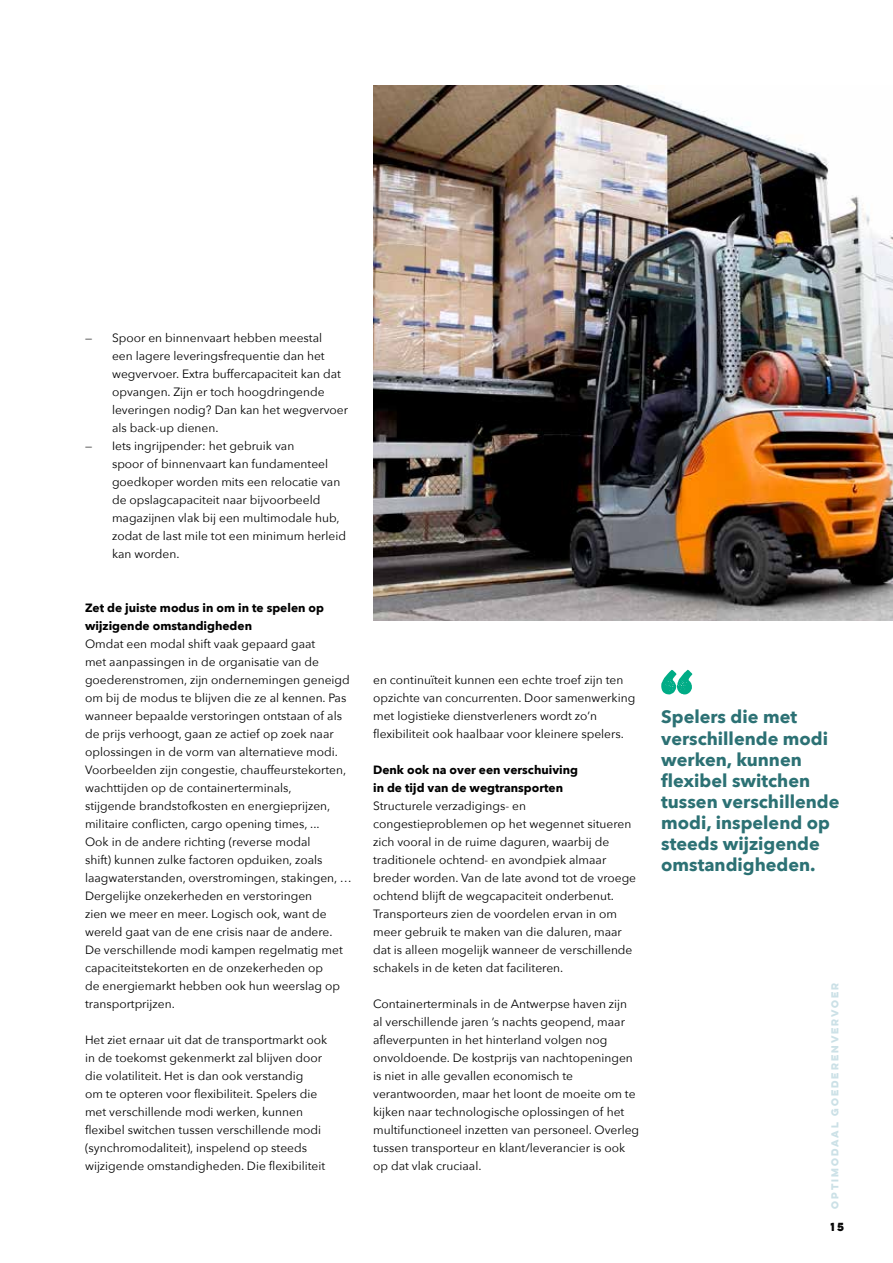
<style>
.page{position:relative;width:893px;height:1263px;background:#fff}
.page>*{position:absolute;margin:0;border:0;box-sizing:border-box;transform-origin:0 0}
.t1{font:700 18px/21px "Avenir Next";color:#2c7174}
.t2{font:12px/18px "Avenir Next";color:#000}
.t3{font:700 12px/18px "Avenir Next";color:#000}
.t4{font:700 10.5px "Lulo One";color:#000}
.t5{font:700 9px "Lulo One";color:#cae0e6}
</style>
<div class="page">
<img style="left:373px;top:85px;width:520px;height:536px">
<svg style="left:661px;top:670px;width:31px;height:24px"></svg>
<p class="t2" style="left:112px;top:330px;width:238px;text-indent:-27px">— Spoor en binnenvaart hebben meestal<br>een lagere leveringsfrequentie dan het wegvervoer. Extra buffercapaciteit kan dat opvangen. Z椀樀n er toch hoogdringende leveringen nodig? Dan kan het wegvervoer als back-up dienen.</p>
<p class="t2" style="left:112px;top:438px;width:236px;text-indent:-27px">— Iets ingr椀樀pender: het gebruik van<br>spoor of binnenvaart kan fundamenteel goedkoper worden mits een relocatie van de opslagcapaciteit naar b椀樀voorbeeld magaz椀樀nen vlak b椀樀 een multimodale hub, zodat de last mile tot een minimum herleid kan worden.</p>
<p class="t3" style="left:85px;top:599px;width:240px">Zet de juiste modus in om in te spelen op w椀樀zigende omstandigheden</p>
<p class="t2" style="left:85px;top:634px;width:268px">Omdat een modal shift vaak gepaard gaat<br>met aanpassingen in de organisatie van de goederenstromen, z椀樀n ondernemingen geneigd om b椀樀 de modus te bl椀樀ven die ze al kennen. Pas wanneer bepaalde verstoringen ontstaan of als de pr椀樀s verhoogt, gaan ze actief op zoek naar oplossingen in de vorm van alternatieve modi.<br>Voorbeelden z椀樀n congestie, chauffeurstekorten, wachtt椀樀den op de containerterminals,<br>st椀樀gende brandstofkosten en energiepr椀樀zen, militaire con昀氀icten, cargo opening times, ...<br>Ook in de andere richting (reverse modal<br>shift) kunnen zulke factoren opduiken, zoals laagwaterstanden, overstromingen, stakingen, … Dergel椀樀ke onzekerheden en verstoringen<br>zien we meer en meer. Logisch ook, want de wereld gaat van de ene crisis naar de andere.<br>De verschillende modi kampen regelmatig met capaciteitstekorten en de onzekerheden op<br>de energiemarkt hebben ook hun weerslag op transportpr椀樀zen.</p>
<p class="t2" style="left:85px;top:1030px;width:244px">Het ziet ernaar uit dat de transportmarkt ook in de toekomst gekenmerkt zal bl椀樀ven door die volatiliteit. Het is dan ook verstandig<br>om te opteren voor 昀氀exibiliteit. Spelers die met verschillende modi werken, kunnen<br>昀氀exibel switchen tussen verschillende modi (synchromodaliteit), inspelend op steeds<br>w椀樀zigende omstandigheden. Die 昀氀exibiliteit</p>
<p class="t2" style="left:373px;top:670px;width:264px">en continuïteit kunnen een echte troef z椀樀n ten opzichte van concurrenten. Door samenwerking met logistieke dienstverleners wordt zo’n<br>昀氀exibiliteit ook haalbaar voor kleinere spelers.</p>
<p class="t3" style="left:373px;top:762px;width:206px">Denk ook na over een verschuiving in de t椀樀d van de wegtransporten</p>
<p class="t2" style="left:373px;top:796px;width:264px">Structurele verzadigings- en congestieproblemen op het wegennet situeren zich vooral in de ruime daguren, waarb椀樀 de traditionele ochtend- en avondpiek almaar breder worden. Van de late avond tot de vroege ochtend bl椀樀ft de wegcapaciteit onderbenut.<br>Transporteurs zien de voordelen ervan in om meer gebruik te maken van die daluren, maar dat is alleen mogel椀樀k wanneer de verschillende schakels in de keten dat faciliteren.</p>
<p class="t2" style="left:373px;top:994px;width:268px">Containerterminals in de Antwerpse haven z椀樀n al verschillende jaren ’s nachts geopend, maar<br>a昀氀everpunten in het hinterland volgen nog onvoldoende. De kostpr椀樀s van nachtopeningen is niet in alle gevallen economisch te verantwoorden, maar het loont de moeite om te k椀樀ken naar technologische oplossingen of het multifunctioneel inzetten van personeel. Overleg tussen transporteur en klant/leverancier is ook op dat vlak cruciaal.</p>
<h1 class="t1" style="left:661px;top:706px;width:180px">Spelers die met verschillende modi werken, kunnen<br>昀氀exibel switchen tussen verschillende modi, inspelend op steeds w椀樀zigende omstandigheden.</h1>
<p class="t5" style="left:831px;top:1209px;width:230px;rotate:-90deg">optimodaal goederenvervoer</p>
<p class="t4" style="left:831px;top:1220px;width:17px">15</p>
</div>
